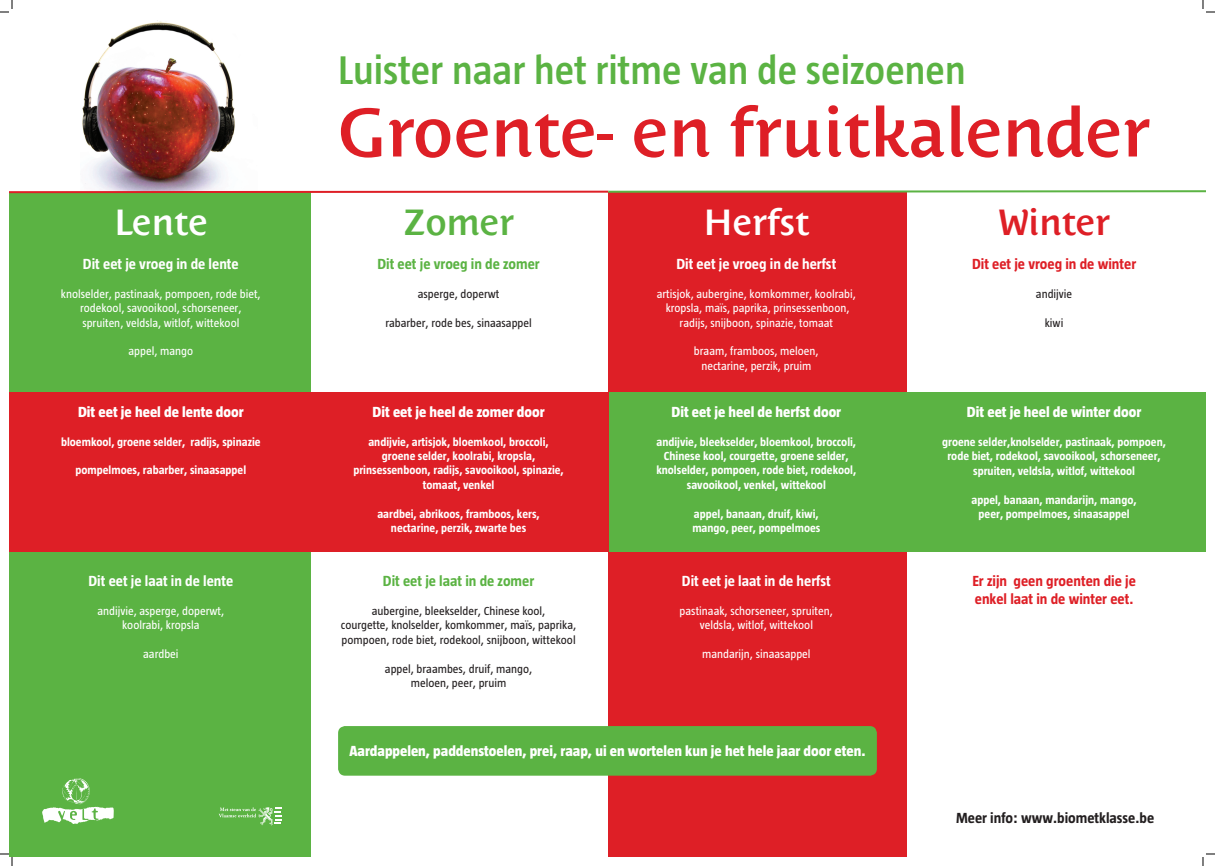
<style>
.page{position:relative;width:1215px;height:866px;background:#fff}
.page>*{position:absolute;margin:0;border:0;box-sizing:border-box;transform-origin:0 0}
.t1{font:600 68px "Costa Ptf";color:#de1f26}
.t2{font:600 41px "Taz";color:#5bb343}
.t3{font:600 36px "Costa Ptf";color:#fff}
.t4{font:600 36px "Costa Ptf";color:#de1f26}
.t5{font:600 36px "Costa Ptf";color:#5bb343}
.t6{font:800 15px "Taz";color:#fff}
.t7{font:700 15px "Taz";color:#fff}
.t8{font:700 15px/18px "Taz";color:#de1f26}
.t9{font:700 15px "Taz";color:#5bb343}
.t10{font:700 15px "Taz";color:#231f20}
.t11{font:700 12px/14.4px "Taz";color:#fff;text-align:center}
.t12{font:12px/14.4px "Taz";color:#fff;text-align:center}
.t13{font:12px/14.4px "Taz";color:#231f20;text-align:center}
</style>
<div class="page">
<img style="left:82px;top:21px;width:153px;height:168px">
<div style="left:608px;top:192px;width:298px;height:665px;background:#de1f26"></div>
<div style="left:608px;top:392px;width:597px;height:160px;background:#5bb343"></div>
<div style="left:9px;top:193px;width:301px;height:664px;background:#5bb343"></div>
<div style="left:9px;top:392px;width:599px;height:160px;background:#de1f26"></div>
<svg style="left:9px;top:189px;width:1196px;height:5px"></svg>
<svg style="left:42px;top:778px;width:72px;height:46px"></svg>
<svg style="left:219px;top:807px;width:62px;height:19px"></svg>
<div style="left:338px;top:726px;width:539px;height:50px;background:#5bb343"></div>
<svg style="left:0;top:0;width:13px;height:13px"></svg>
<svg style="left:1202px;top:0;width:13px;height:13px"></svg>
<svg style="left:0;top:854px;width:13px;height:12px"></svg>
<svg style="left:1202px;top:854px;width:13px;height:12px"></svg>
<h2 class="t2" style="left:338px;top:48px;width:629px">Luister naar het ritme van de seizoenen</h2>
<h1 class="t1" style="left:338px;top:94px;width:813px">Groente- en fruitkalender</h1>
<h3 class="t3" style="left:114px;top:202px;width:95px">Lente</h3>
<h3 class="t5" style="left:403px;top:202px;width:112px">Zomer</h3>
<h3 class="t3" style="left:703px;top:202px;width:107px">Herfst</h3>
<h3 class="t4" style="left:998px;top:202px;width:113px">Winter</h3>
<p class="t7" style="left:83px;top:255px;width:157px">Dit eet je vroeg in de lente</p>
<p class="t12" style="left:61px;top:286px;width:201px">knolselder, pastinaak, pompoen, rode biet, rodekool, savooikool, schorseneer, spruiten, veldsla, witlof, wittekool</p>
<p class="t12" style="left:129px;top:344px;width:66px">appel, mango</p>
<p class="t9" style="left:377px;top:255px;width:164px">Dit eet je vroeg in de zomer</p>
<p class="t13" style="left:418px;top:286px;width:83px">asperge, doperwt</p>
<p class="t13" style="left:385px;top:315px;width:148px">rabarber, rode bes, sinaasappel</p>
<p class="t7" style="left:676px;top:255px;width:161px">Dit eet je vroeg in de herfst</p>
<p class="t12" style="left:656px;top:286px;width:201px">artisjok, aubergine, komkommer, koolrabi, kropsla, maïs, paprika, prinsessenboon, radijs, snijboon, spinazie, tomaat</p>
<p class="t12" style="left:694px;top:344px;width:126px">braam, framboos, meloen, nectarine, perzik, pruim</p>
<p class="t8" style="left:972px;top:255px;width:166px">Dit eet je vroeg in de winter</p>
<p class="t13" style="left:1036px;top:286px;width:38px">andijvie</p>
<p class="t13" style="left:1044px;top:315px;width:20px">kiwi</p>
<p class="t6" style="left:78px;top:403px;width:167px">Dit eet je heel de lente door</p>
<p class="t11" style="left:61px;top:434px;width:201px">bloemkool, groene selder, radijs, spinazie</p>
<p class="t11" style="left:75px;top:463px;width:172px">pompelmoes, rabarber, sinaasappel</p>
<p class="t7" style="left:88px;top:573px;width:146px">Dit eet je laat in de lente</p>
<p class="t12" style="left:97px;top:603px;width:128px">andijvie, asperge, doperwt, koolrabi, kropsla</p>
<p class="t12" style="left:143px;top:647px;width:37px">aardbei</p>
<p class="t6" style="left:372px;top:403px;width:174px">Dit eet je heel de zomer door</p>
<p class="t11" style="left:353px;top:434px;width:212px">andijvie, artisjok, bloemkool, broccoli, groene selder, koolrabi, kropsla, prinsessenboon, radijs, savooikool, spinazie, tomaat, venkel</p>
<p class="t11" style="left:377px;top:506px;width:164px">aardbei, abrikoos, framboos, kers, nectarine, perzik, zwarte bes</p>
<p class="t9" style="left:383px;top:573px;width:153px">Dit eet je laat in de zomer</p>
<p class="t13" style="left:341px;top:603px;width:237px">aubergine, bleekselder, Chinese kool,<br>courgette, knolselder, komkommer, maïs, paprika, pompoen, rode biet, rodekool, snijboon, wittekool</p>
<p class="t13" style="left:385px;top:661px;width:149px">appel, braambes, druif, mango, meloen, peer, pruim</p>
<p class="t6" style="left:671px;top:403px;width:171px">Dit eet je heel de herfst door</p>
<p class="t11" style="left:656px;top:434px;width:201px">andijvie, bleekselder, bloemkool, broccoli, Chinese kool, courgette, groene selder, knolselder, pompoen, rode biet, rodekool, savooikool, venkel, wittekool</p>
<p class="t11" style="left:692px;top:506px;width:129px;text-align:left">appel, banaan, druif, kiwi, mango, peer, pompelmoes</p>
<p class="t7" style="left:682px;top:573px;width:150px">Dit eet je laat in de herfst</p>
<p class="t12" style="left:679px;top:603px;width:155px">pastinaak, schorseneer, spruiten, veldsla, witlof, wittekool</p>
<p class="t12" style="left:702px;top:647px;width:110px">mandarijn, sinaasappel</p>
<p class="t6" style="left:349px;top:743px;width:518px">Aardappelen, paddenstoelen, prei, raap, ui en wortelen kun je het hele jaar door eten.</p>
<p class="t6" style="left:967px;top:404px;width:176px">Dit eet je heel de winter door</p>
<p class="t11" style="left:942px;top:434px;width:225px">groene selder,knolselder, pastinaak, pompoen, rode biet, rodekool, savooikool, schorseneer, spruiten, veldsla, witlof, wittekool</p>
<p class="t11" style="left:971px;top:492px;width:167px">appel, banaan, mandarijn, mango, peer, pompelmoes, sinaasappel</p>
<p class="t8" style="left:972px;top:572px;width:165px">Er zijn geen groenten die je enkel laat in de winter eet.</p>
<p class="t10" style="left:956px;top:810px;width:200px">Meer info: www.biometklasse.be</p>
</div>
